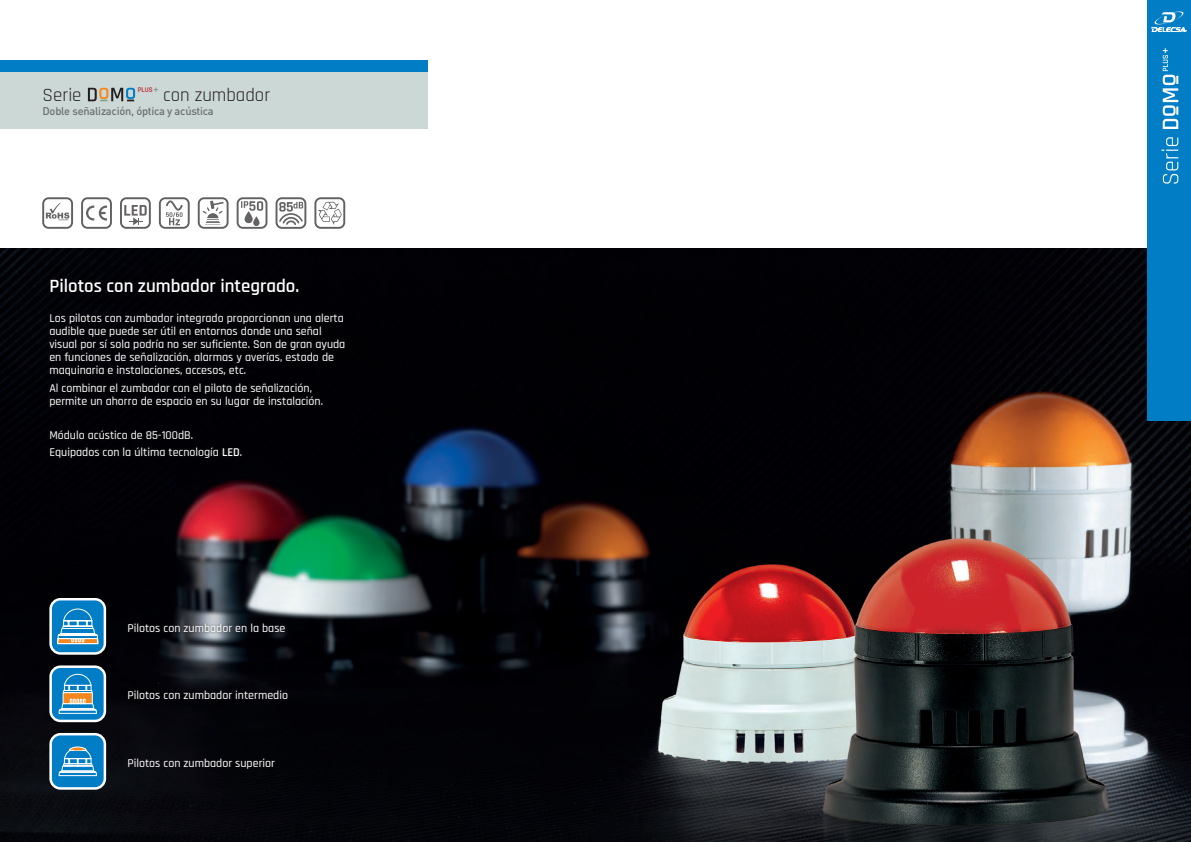
<style>
.page{position:relative;width:1191px;height:842px;background:#fff}
.page>*{position:absolute;margin:0;border:0;box-sizing:border-box;transform-origin:0 0}
.t1{font:600 18.9px "Rajdhani";color:#fff}
.t2{font:18.9px "Rajdhani";color:#231f20}
.t3{font:500 12px/13px "Rajdhani";color:#fff}
.t4{font:500 11px "DIN Pro";letter-spacing:-.02em;color:#6c6d70}
.t5{font:600 7.1px "Rajdhani";color:#bb242a}
.s1{font-size:10.5px;color:#86888b}
.s2{font-weight:600}
</style>
<div class="page">
<div style="left:1147px;top:0;width:44px;height:421px;background:#007dc5"></div>
<svg style="left:1151px;top:12px;width:36px;height:20px"></svg>
<div style="left:0;top:70px;width:427px;height:58px;background:#ccd8d5"></div>
<svg style="left:88px;top:88px;width:47px;height:13px"></svg>
<img style="left:0;top:248px;width:1191px;height:594px">
<div style="left:1147px;top:206px;width:44px;height:215px;background:#007dc5"></div>
<div style="left:0;top:61px;width:427px;height:11px;background:#007dc5"></div>
<div style="left:47px;top:311px;width:300px;height:150px;background:#020206"></div>
<div style="left:125px;top:621px;width:163px;height:14px;background:#231f20;opacity:.75"></div>
<div style="left:125px;top:688px;width:165px;height:14px;background:#07070b"></div>
<div style="left:125px;top:756px;width:153px;height:16px;background:#0a0a0f"></div>
<div style="left:51px;top:667px;width:54px;height:54px;background:#007dc5;border-radius:10px"></div>
<div style="left:49px;top:665px;width:57px;height:57px;border:2px solid #fff;border-radius:10px"></div>
<div style="left:51px;top:599px;width:54px;height:54px;background:#007dc5;border-radius:10px"></div>
<div style="left:49px;top:598px;width:57px;height:57px;border:2px solid #fff;border-radius:10px"></div>
<svg style="left:55px;top:608px;width:44px;height:106px"></svg>
<div style="left:51px;top:734px;width:54px;height:54px;background:#007dc5;border-radius:10px"></div>
<div style="left:49px;top:733px;width:57px;height:57px;border:2px solid #fff;border-radius:10px"></div>
<svg style="left:58px;top:746px;width:39px;height:30px"></svg>
<svg style="left:1161px;top:137px;width:17px;height:47px"></svg>
<svg style="left:1162px;top:48px;width:16px;height:81px"></svg>
<div style="left:275px;top:197px;width:31px;height:32px;border:2px solid #1c1c1c;border-radius:5px"></div>
<svg style="left:278px;top:202px;width:26px;height:24px"></svg>
<div style="left:198px;top:197px;width:30px;height:32px;border:2px solid #1c1c1c;border-radius:5px"></div>
<svg style="left:202px;top:201px;width:22px;height:24px"></svg>
<div style="left:81px;top:197px;width:31px;height:32px;border:2px solid #1c1c1c;border-radius:5px"></div>
<svg style="left:86px;top:206px;width:21px;height:15px"></svg>
<div style="left:42px;top:197px;width:31px;height:32px;border:2px solid #1c1c1c;border-radius:5px"></div>
<svg style="left:46px;top:203px;width:23px;height:17px"></svg>
<div style="left:120px;top:197px;width:31px;height:32px;border:2px solid #1c1c1c;border-radius:5px"></div>
<svg style="left:124px;top:205px;width:23px;height:20px"></svg>
<div style="left:159px;top:197px;width:31px;height:32px;border:2px solid #1c1c1c;border-radius:5px"></div>
<svg style="left:166px;top:200px;width:17px;height:25px"></svg>
<div style="left:314px;top:197px;width:31px;height:32px;border:2px solid #1c1c1c;border-radius:5px"></div>
<svg style="left:318px;top:202px;width:24px;height:23px"></svg>
<div style="left:237px;top:197px;width:30px;height:32px;border:2px solid #1c1c1c;border-radius:5px"></div>
<svg style="left:244px;top:211px;width:9px;height:12px"></svg>
<svg style="left:253px;top:216px;width:6px;height:10px"></svg>
<svg style="left:241px;top:201px;width:22px;height:10px"></svg>
<p class="t5" style="left:138px;top:86px;width:23px">PLUS<span class="s1">+</span></p>
<p class="t4" style="left:43px;top:102px;width:173px">Doble señalización, óptica y acústica</p>
<h1 class="t2" style="left:43px;top:85px;width:41px">Serie</h1>
<h1 class="t2" style="left:163px;top:85px;width:108px">con zumbador</h1>
<h1 class="t1" style="left:49px;top:275px;width:251px">Pilotos con zumbador integrado.</h1>
<p class="t3" style="left:49px;top:312px;width:297px">Los pilotos con zumbador integrado proporcionan una alerta audible que puede ser útil en entornos donde una señal visual por sí sola podría no ser suficiente. Son de gran ayuda en funciones de señalización, alarmas y averías, estado de maquinaria e instalaciones, accesos, etc.</p>
<p class="t3" style="left:49px;top:382px;width:275px">Al combinar el zumbador con el piloto de señalización, permite un ahorro de espacio en su lugar de instalación.</p>
<p class="t3" style="left:49px;top:427px;width:194px;line-height:17.3px">Módulo acústico de 85-100dB.<br>Equipados con la última tecnología <span class="s2">LED</span>.</p>
<p class="t3" style="left:127px;top:622px;width:159px">Pilotos con zumbador en la base</p>
<p class="t3" style="left:127px;top:689px;width:162px">Pilotos con zumbador intermedio</p>
<p class="t3" style="left:127px;top:757px;width:149px">Pilotos con zumbador superior</p>
</div>
